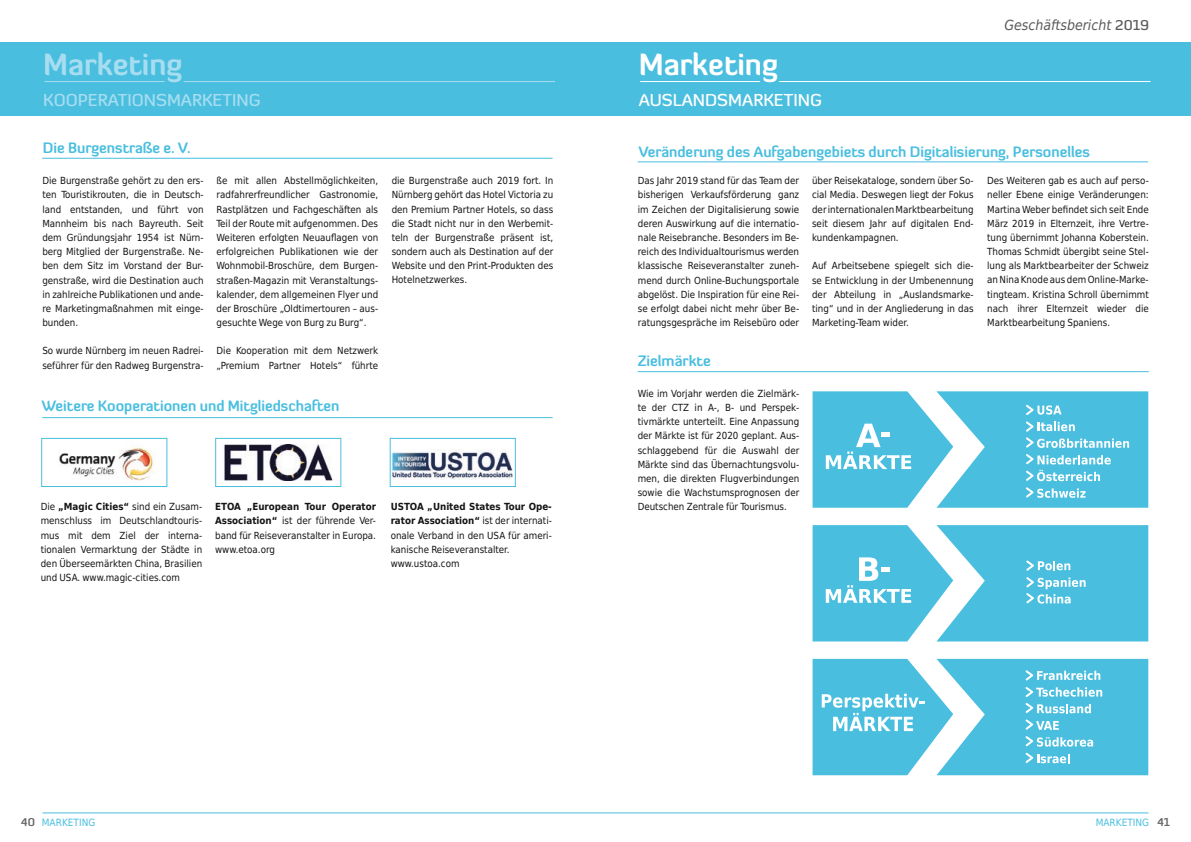
<style>
.page{position:relative;width:1191px;height:842px;background:#fff}
.page>*{position:absolute;margin:0;border:0;box-sizing:border-box;transform-origin:0 0}
.t1{font:700 30px "Diavlo";color:#a7ddf0}
.t2{font:700 30px "Diavlo";color:#fff}
.t3{font:500 17px "Diavlo";color:#a7ddf0}
.t4{font:500 17px "Diavlo";color:#fff}
.t5{font:700 14.7px "Diavlo";color:#49bedf}
.t6{font:italic 14px "DejaVu Sans Condensed";color:#5a5a5a}
.t7{font:10px "DejaVu Sans Condensed";color:#49bedf}
.t8{font:9.8px/14.2px "DejaVu Sans Condensed";color:#131413;text-align:justify}
.s1{font-weight:700}
.s2{font-family:"Diavlo";font-weight:500;font-style:normal}
.s3{font-family:"Diavlo";font-weight:700;font-size:11px;color:#686867}
</style>
<div class="page">
<svg style="left:812px;top:391px;width:336px;height:117px;background:#66c8e4"></svg>
<svg style="left:812px;top:659px;width:336px;height:116px;background:#66c8e4"></svg>
<hr style="left:43px;top:812px;width:1105px;height:1px;background:#49bedf">
<div style="left:0;top:43px;width:1191px;height:73px;background:#49bedf"></div>
<hr style="left:45px;top:81px;width:119px;height:1px;background:#a7ddf0">
<hr style="left:184px;top:81px;width:371px;height:1px;background:#a7ddf0">
<hr style="left:42px;top:417px;width:510px;height:1px;background:#49bedf">
<img style="left:59px;top:447px;width:95px;height:34px">
<div style="left:41px;top:438px;width:126px;height:49px;border:1px solid #49bedf"></div>
<img style="left:224px;top:444px;width:109px;height:37px">
<div style="left:215px;top:438px;width:126px;height:49px;border:1px solid #49bedf"></div>
<img style="left:392px;top:450px;width:121px;height:29px">
<div style="left:390px;top:438px;width:126px;height:49px;border:1px solid #49bedf"></div>
<hr style="left:42px;top:158px;width:510px;height:1px;background:#49bedf">
<hr style="left:640px;top:81px;width:120px;height:1px;background:#fff">
<hr style="left:779px;top:81px;width:371px;height:1px;background:#fff">
<hr style="left:637px;top:161px;width:511px;height:1px;background:#49bedf">
<hr style="left:637px;top:371px;width:511px;height:1px;background:#49bedf">
<svg style="left:812px;top:525px;width:336px;height:116px;background:#61c6e3"></svg>
<div style="left:881px;top:432px;width:8px;height:5px;background:#fff"></div>
<h1 class="t1" style="left:43px;top:45px;width:141px">Marketing</h1>
<h2 class="t3" style="left:43px;top:89px;width:219px">KOOPERATIONSMARKETING</h2>
<h3 class="t5" style="left:43px;top:138px;width:149px">Die Burgenstraße e. V.</h3>
<p class="t8" style="left:42px;top:173px;width:163px">Die Burgenstraße gehört zu den ers&shy;ten Touristikrouten, die in Deutsch&shy;land entstanden, und führt von Mannheim bis nach Bayreuth. Seit dem Gründungsjahr 1954 ist Nürn&shy;berg Mitglied der Burgenstraße. Ne&shy;ben dem Sitz im Vorstand der Bur&shy;genstraße, wird die Destination auch in zahlreiche Publikationen und ande&shy;re Marketingmaßnahmen mit einge&shy;bunden.</p>
<p class="t8" style="left:42px;top:343px;width:163px">So wurde Nürnberg im neuen Radrei&shy;seführer für den Radweg Burgenstra-</p>
<p class="t8" style="left:217px;top:173px;width:163px">ße mit allen Abstellmöglichkeiten, radfahrerfreundlicher Gastronomie, Rastplätzen und Fachgeschäften als Teil der Route mit aufgenommen. Des Weiteren erfolgten Neuauflagen von erfolgreichen Publikationen wie der Wohnmobil-Broschüre, dem Burgen&shy;straßen-Magazin mit Veranstaltungs&shy;kalender, dem allgemeinen Flyer und der Broschüre „Oldtimertouren – aus&shy;gesuchte Wege von Burg zu Burg“.</p>
<p class="t8" style="left:217px;top:343px;width:163px">Die Kooperation mit dem Netzwerk „Premium Partner Hotels“ führte</p>
<h3 class="t5" style="left:41px;top:397px;width:300px">Weitere Kooperationen und Mitgliedschaften</h3>
<p class="t8" style="left:392px;top:173px;width:163px">die Burgenstraße auch 2019 fort. In Nürnberg gehört das Hotel Victoria zu den Premium Partner Hotels, so dass die Stadt nicht nur in den Werbemit&shy;teln der Burgenstraße präsent ist, sondern auch als Destination auf der Website und den Print-Produkten des Hotelnetzwerkes.</p>
<p class="t8" style="left:41px;top:499px;width:163px">Die <span class="s1">„Magic Cities“</span> sind ein Zusam&shy;menschluss im Deutschlandtouris&shy;mus mit dem Ziel der interna&shy;tionalen Vermarktung der Städte in den Überseemärkten China, Brasilien und USA. www.magic-cities.com</p>
<p class="t8" style="left:215px;top:499px;width:162px"><span class="s1">ETOA „European Tour Operator Association“</span> ist der führende Ver&shy;band für Reiseveranstalter in Europa. www.etoa.org</p>
<p class="t8" style="left:391px;top:499px;width:163px;text-align:left"><span class="s1">USTOA „United States Tour Ope&shy;rator Association“</span> ist der internati&shy;onale Verband in den USA für ameri&shy;kanische Reiseveranstalter. www.ustoa.com</p>
<h3 class="t6" style="left:1004px;top:15px;width:146px">Geschäftsbericht <span class="s2">2019</span></h3>
<h1 class="t2" style="left:639px;top:45px;width:141px">Marketing</h1>
<h2 class="t4" style="left:639px;top:89px;width:185px">AUSLANDSMARKETING</h2>
<h3 class="t5" style="left:638px;top:142px;width:453px">Veränderung des Aufgabengebiets durch Digitalisierung, Personelles</h3>
<p class="t8" style="left:638px;top:173px;width:163px">Das Jahr 2019 stand für das Team der bisherigen Verkaufsförderung ganz im Zeichen der Digitalisierung sowie deren Auswirkung auf die internatio&shy;nale Reisebranche. Besonders im Be&shy;reich des Individualtourismus werden klassische Reiseveranstalter zuneh&shy;mend durch Online-Buchungsportale abgelöst. Die Inspiration für eine Rei&shy;se erfolgt dabei nicht mehr über Be&shy;ratungsgespräche im Reisebüro oder</p>
<p class="t8" style="left:812px;top:173px;width:163px">über Reisekataloge, sondern über So&shy;cial Media. Deswegen liegt der Fokus der internationalen Marktbearbeitung seit diesem Jahr auf digitalen End&shy;kundenkampagnen.</p>
<p class="t8" style="left:987px;top:173px;width:163px">Des Weiteren gab es auch auf perso&shy;neller Ebene einige Veränderungen:<br>Martina Weber befindet sich seit Ende März 2019 in Elternzeit, ihre Vertre&shy;tung übernimmt Johanna Koberstein.<br>Thomas Schmidt übergibt seine Stel&shy;lung als Marktbearbeiter der Schweiz an Nina Knode aus dem Online-Marke&shy;tingteam. Kristina Schroll übernimmt nach ihrer Elternzeit wieder die Marktbearbeitung Spaniens.</p>
<p class="t8" style="left:812px;top:258px;width:163px">Auf Arbeitsebene spiegelt sich die&shy;se Entwicklung in der Umbenennung der Abteilung in „Auslandsmarke&shy;ting“ und in der Angliederung in das Marketing-Team wider.</p>
<h3 class="t5" style="left:637px;top:352px;width:75px">Zielmärkte</h3>
<p class="t8" style="left:637px;top:386px;width:163px">Wie im Vorjahr werden die Zielmärk&shy;te der CTZ in A-, B- und Perspek&shy;tivmärkte unterteilt. Eine Anpassung der Märkte ist für 2020 geplant. Aus&shy;schlaggebend für die Auswahl der Märkte sind das Übernachtungsvolu&shy;men, die direkten Flugverbindungen sowie die Wachstumsprognosen der Deutschen Zentrale für Tourismus.</p>
<p class="t7" style="left:21px;top:815px;width:76px"><span class="s3">40</span> MARKETING</p>
<p class="t7" style="left:1095px;top:815px;width:76px">MARKETING <span class="s3">41</span></p>
</div>
